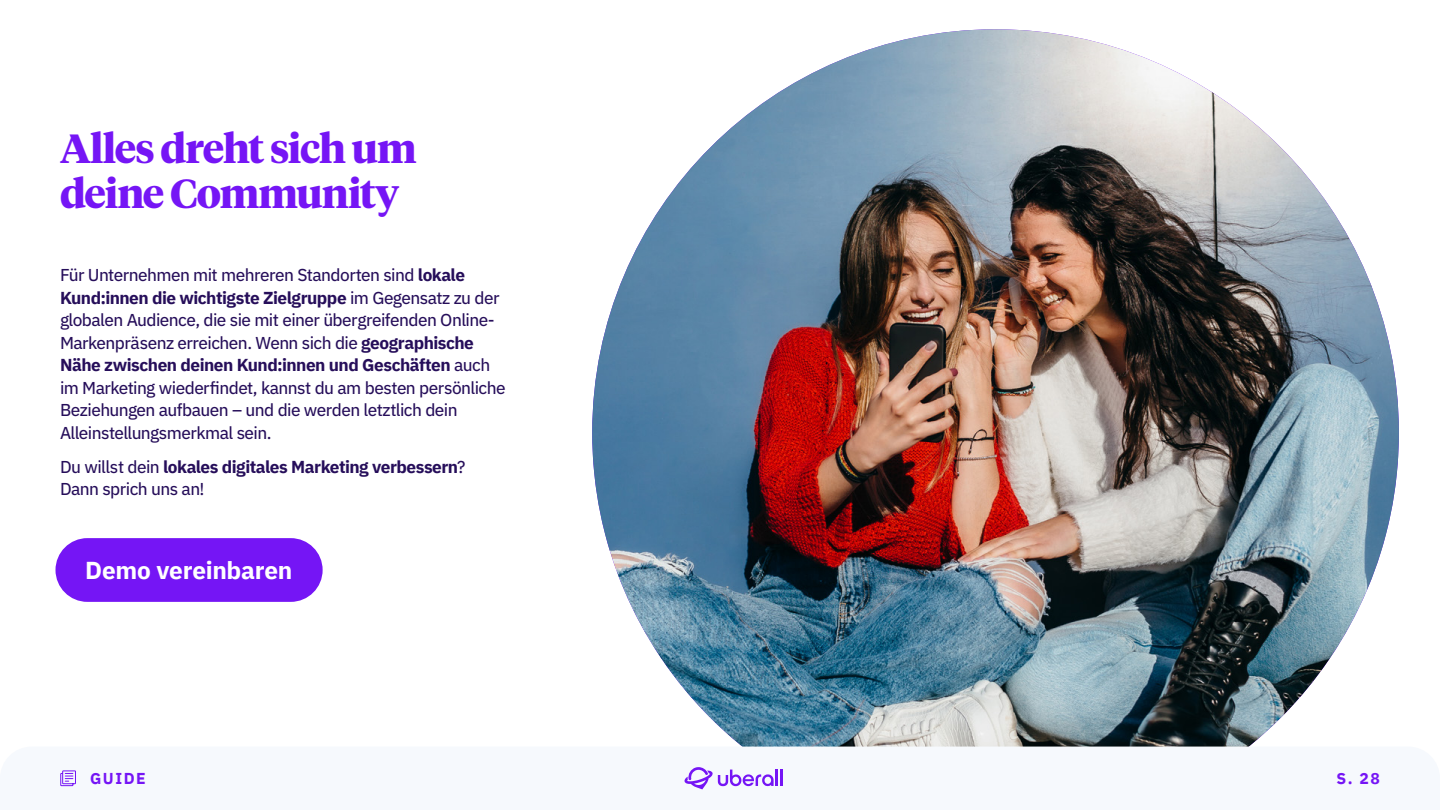
<style>
.page{position:relative;width:1440px;height:810px;background:#fff}
.page>*{position:absolute;margin:0;border:0;box-sizing:border-box;transform-origin:0 0}
.t1{font:700 40.5px/45px "Tiempos Headline";letter-spacing:-.03em;color:#7515f5}
.t2{font:700 24.45px "IBM Plex Sans";letter-spacing:-.01em;color:#fff}
.t3{font:17.25px/22.5px "IBM Plex Sans Text";letter-spacing:-.03em;color:#260e5a}
.t4{font:700 17.25px "IBM Plex Sans";letter-spacing:-.03em;color:#260e5a}
.t5{font:700 15.75px "IBM Plex Sans";letter-spacing:.095em;color:#7515f5}
.s1{font-family:"IBM Plex Sans";font-weight:700}
.s2{font-family:"IBM Plex Sans Text";font-weight:400}
</style>
<div class="page">
<img style="left:592px;top:29px;width:807px;height:718px">
<svg style="left:685px;top:767px;width:97px;height:22px"></svg>
<svg style="left:60px;top:770px;width:16px;height:16px"></svg>
<div style="left:55px;top:538px;width:268px;height:64px;background:#7515f5;border-radius:32px"></div>
<h1 class="t1" style="left:60px;top:124px;width:358px">Alles dreht sich um deine Community</h1>
<p class="t3" style="left:60px;top:263px;width:407px">Für Unternehmen mit mehreren Standorten sind <span class="s1">lokale</span></p>
<p class="t4" style="left:60px;top:284px;width:441px">Kund:innen die wichtigste Zielgruppe <span class="s2">im Gegensatz zu der</span></p>
<p class="t3" style="left:60px;top:308px;width:436px">globalen Audience, die sie mit einer übergreifenden Online-<br>Markenpräsenz erreichen. Wenn sich die <span class="s1">geographische</span></p>
<p class="t4" style="left:60px;top:351px;width:432px">Nähe zwischen deinen Kund:innen und Geschäften <span class="s2">auch</span></p>
<p class="t3" style="left:60px;top:375px;width:447px">im Marketing wiederfindet, kannst du am besten persönliche<br>Beziehungen aufbauen – und die werden letztlich dein<br>Alleinstellungsmerkmal sein.</p>
<p class="t4" style="left:60px;top:453px;width:407px"><span class="s2">Du willst dein</span> lokales digitales Marketing verbessern<span class="s2">?</span></p>
<p class="t3" style="left:60px;top:476px;width:146px">Dann sprich uns an!</p>
<h2 class="t2" style="left:85px;top:551px;width:209px">Demo vereinbaren</h2>
<p class="t5" style="left:90px;top:766px;width:57px">GUIDE</p>
<p class="t5" style="left:1336px;top:766px;width:45px">S. 28</p>
</div>
